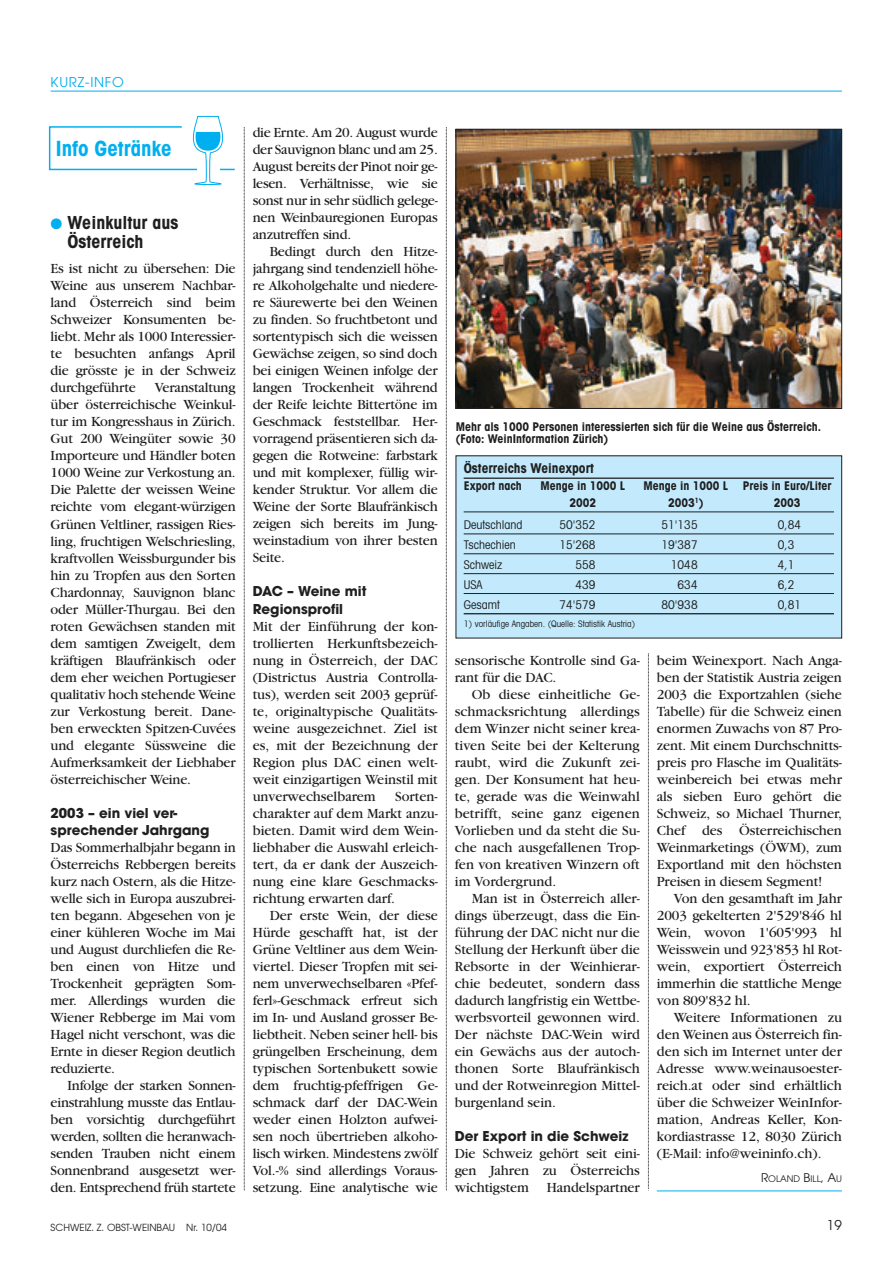
<style>
.page{position:relative;width:893px;height:1263px;background:#fff}
.page>*{position:absolute;margin:0;border:0;box-sizing:border-box;transform-origin:0 0}
.t1{font:700 condensed 21px "Avant Garde";color:#00aff0}
.t2{font:700 condensed 18px/19.2px "Avant Garde";color:#201f20}
.t3{font:14.7px/17px "Garamond";letter-spacing:-.005em;color:#201f20;text-align:justify}
.t4{font:700 13.5px/17px "Avant Garde";color:#201f20}
.t5{font:700 condensed 13.5px "Avant Garde";color:#201f20}
.t6{font:13.5px "Avant Garde";letter-spacing:.055em;color:#00aff0}
.t7{font:13.5px "Avant Garde";color:#201f20}
.t8{font:700 condensed 12px/12.8px "Avant Garde";color:#201f20}
.t9{font:condensed 12px "Avant Garde";color:#201f20}
.t10{font:9.75px "Avant Garde";color:#201f20}
.t11{font:condensed 9px "Avant Garde";color:#201f20}
.t12{font:9px "Avant Garde";color:#201f20}
.s1{color:#00aff0}
.s2{font-size:12px}
</style>
<div class="page">
<hr style="left:657px;top:1191px;width:184px;height:1px;background:#00aff0">
<hr style="left:51px;top:91px;width:790px;height:1px;background:#00aff0">
<svg style="left:244px;top:128px;width:1px;height:1063px"></svg>
<svg style="left:446px;top:128px;width:1px;height:1063px"></svg>
<svg style="left:648px;top:654px;width:1px;height:537px"></svg>
<svg style="left:48px;top:115px;width:187px;height:70px"></svg>
<div style="left:456px;top:456px;width:385px;height:182px;background:#c2eafc"></div>
<hr style="left:463px;top:478px;width:371px;height:1px;background:#201f20">
<hr style="left:463px;top:512px;width:371px;height:1px;background:#201f20">
<hr style="left:463px;top:534px;width:371px;height:1px;background:#201f20">
<hr style="left:463px;top:553px;width:371px;height:1px;background:#201f20">
<hr style="left:463px;top:573px;width:371px;height:1px;background:#201f20">
<hr style="left:463px;top:593px;width:371px;height:1px;background:#201f20">
<hr style="left:463px;top:613px;width:371px;height:1px;background:#201f20">
<img style="left:457px;top:131px;width:382px;height:276px">
<div style="left:455px;top:129px;width:386px;height:280px;border:1px solid #201f20"></div>
<p class="t6" style="left:51px;top:77px;width:75px">KURZ-INFO</p>
<h1 class="t1" style="left:56px;top:141px;width:117px">Info Getränke</h1>
<p class="t2" style="left:68px;top:214px;width:112px;text-indent:-17px"><span class="s1">●</span> Weinkultur aus<br>Österreich</p>
<p class="t3" style="left:51px;top:262px;width:186px">Es ist nicht zu übersehen: Die Weine aus unserem Nachbar&shy;land Österreich sind beim Schweizer Konsumenten be&shy;liebt. Mehr als 1000 Interessier&shy;te besuchten anfangs April die grösste je in der Schweiz durchgeführte</p>
<p class="t3" style="left:51px;top:381px;width:186px;text-indent:104px">Veranstaltung über österreichische Weinkul&shy;tur im Kongresshaus in Zürich.<br>Gut 200 Weingüter sowie 30<br>Importeure und Händler boten 1000 Weine zur Verkostung an.<br>Die Palette der weissen Weine reichte vom elegant-würzigen Grünen Veltliner, rassigen Ries&shy;ling, fruchtigen Welschriesling, kraftvollen Weissburgunder bis hin zu Tropfen aus den Sorten Chardonnay, Sauvignon blanc oder Müller-Thurgau. Bei den roten Gewächsen standen mit dem samtigen Zweigelt, dem kräftigen Blaufränkisch oder dem eher weichen Portugieser qualitativ hoch stehende Weine zur Verkostung bereit. Dane&shy;ben erweckten Spitzen-Cuvées und elegante Süssweine die Aufmerksamkeit der Liebhaber österreichischer Weine.</p>
<p class="t4" style="left:51px;top:805px;width:160px">2003 – ein viel ver&shy;sprechender Jahrgang</p>
<p class="t3" style="left:51px;top:840px;width:187px">Das Sommerhalbjahr begann in Österreichs Rebbergen bereits kurz nach Ostern, als die Hitze&shy;welle sich in Europa auszubrei&shy;ten begann. Abgesehen von je einer kühleren Woche im Mai und August durchliefen die Re&shy;ben einen von Hitze und Trockenheit geprägten Som&shy;mer. Allerdings wurden die Wiener Rebberge im Mai vom Hagel nicht verschont, was die Ernte in dieser Region deutlich reduzierte.</p>
<p class="t3" style="left:51px;top:1078px;width:186px;text-indent:17px">Infolge der starken Sonnen&shy;einstrahlung musste das Entlau&shy;ben vorsichtig durchgeführt werden, sollten die heranwach&shy;senden Trauben nicht einem Sonnenbrand ausgesetzt wer&shy;den. Entsprechend früh startete</p>
<p class="t3" style="left:253px;top:126px;width:186px">die Ernte. Am 20. August wurde der Sauvignon blanc und am 25.<br>August bereits der Pinot noir ge&shy;lesen. Verhältnisse, wie sie sonst nur in sehr südlich gelege&shy;nen Weinbauregionen Europas anzutreffen sind.</p>
<p class="t3" style="left:253px;top:245px;width:187px;text-indent:17px">Bedingt durch den Hitze&shy;jahrgang sind tendenziell höhe&shy;re Alkoholgehalte und niedere&shy;re Säurewerte bei den Weinen zu finden. So fruchtbetont und sortentypisch sich die weissen Gewächse zeigen, so sind doch bei einigen Weinen infolge der langen Trockenheit während der Reife leichte Bittertöne im Geschmack feststellbar. Her&shy;vorragend präsentieren sich da&shy;gegen die Rotweine: farbstark und mit komplexer, füllig wir&shy;kender Struktur. Vor allem die Weine der Sorte Blaufränkisch zeigen sich bereits im Jung&shy;weinstadium von ihrer besten Seite.</p>
<p class="t4" style="left:253px;top:584px;width:115px">DAC – Weine mit<br>Regionsprofil</p>
<p class="t3" style="left:253px;top:619px;width:186px">Mit der Einführung der kon&shy;trollierten Herkunftsbezeich&shy;nung in Österreich, der DAC (Districtus Austria Controlla&shy;tus), werden seit 2003 geprüf&shy;te, originaltypische Qualitäts&shy;weine ausgezeichnet. Ziel ist es, mit der Bezeichnung der Region plus DAC einen welt&shy;weit einzigartigen Weinstil mit unverwechselbarem</p>
<p class="t3" style="left:253px;top:789px;width:186px;text-indent:142px">Sorten&shy;charakter auf dem Markt anzu&shy;bieten. Damit wird dem Wein&shy;liebhaber die Auswahl erleich&shy;tert, da er dank der Auszeich&shy;nung eine klare Geschmacks&shy;richtung erwarten darf.</p>
<p class="t3" style="left:253px;top:908px;width:186px;text-indent:17px">Der erste Wein, der diese Hürde geschafft hat, ist der Grüne Veltliner aus dem Wein&shy;viertel. Dieser Tropfen mit sei&shy;nem unverwechselbaren «Pfef&shy;ferl»-Geschmack erfreut sich im In- und Ausland grosser Be&shy;liebtheit. Neben seiner hell- bis grüngelben Erscheinung, dem typischen Sortenbukett sowie dem fruchtig-pfeffrigen Ge&shy;schmack darf der DAC-Wein weder einen Holzton aufwei&shy;sen noch übertrieben alkoho&shy;lisch wirken. Mindestens zwölf Vol.-% sind allerdings Voraus&shy;setzung. Eine analytische wie</p>
<p class="t8" style="left:456px;top:421px;width:367px">Mehr als 1000 Personen interessierten sich für die Weine aus Österreich. (Foto: WeinInformation Zürich)</p>
<p class="t5" style="left:463px;top:464px;width:132px">Österreichs Weinexport</p>
<p class="t8" style="left:463px;top:481px;width:59px">Export nach</p>
<p class="t8" style="left:540px;top:481px;width:86px">Menge in 1000 L</p>
<p class="t8" style="left:643px;top:481px;width:189px">Menge in 1000 L Preis in Euro/Liter</p>
<p class="t8" style="left:569px;top:498px;width:28px">2002</p>
<p class="t8" style="left:668px;top:498px;width:37px">2003<sup>1</sup>)</p>
<p class="t8" style="left:773px;top:498px;width:28px">2003</p>
<p class="t9" style="left:463px;top:521px;width:60px">Deutschland</p>
<p class="t9" style="left:559px;top:521px;width:38px">50'352</p>
<p class="t9" style="left:661px;top:521px;width:38px">51'135</p>
<p class="t9" style="left:777px;top:521px;width:25px">0,84</p>
<p class="t9" style="left:463px;top:541px;width:53px">Tschechien</p>
<p class="t9" style="left:559px;top:541px;width:38px">15'268</p>
<p class="t9" style="left:661px;top:541px;width:38px">19'387</p>
<p class="t9" style="left:777px;top:541px;width:18px">0,3</p>
<p class="t9" style="left:463px;top:560px;width:40px">Schweiz</p>
<p class="t9" style="left:575px;top:560px;width:22px">558</p>
<p class="t9" style="left:671px;top:560px;width:28px">1048</p>
<p class="t9" style="left:777px;top:560px;width:18px">4,1</p>
<p class="t9" style="left:463px;top:580px;width:20px">USA</p>
<p class="t9" style="left:575px;top:580px;width:22px">439</p>
<p class="t9" style="left:677px;top:580px;width:22px">634</p>
<p class="t9" style="left:777px;top:580px;width:18px">6,2</p>
<p class="t9" style="left:463px;top:600px;width:37px">Gesamt</p>
<p class="t9" style="left:559px;top:600px;width:38px">74'579</p>
<p class="t9" style="left:661px;top:600px;width:38px">80'938</p>
<p class="t9" style="left:777px;top:600px;width:25px">0,81</p>
<p class="t11" style="left:463px;top:620px;width:173px">1) vorläufige Angaben. (Quelle: Statistik Austria)</p>
<p class="t3" style="left:455px;top:653px;width:186px">sensorische Kontrolle sind Ga&shy;rant für die DAC.</p>
<p class="t3" style="left:455px;top:687px;width:186px;text-indent:17px">Ob diese einheitliche Ge&shy;schmacksrichtung allerdings dem Winzer nicht seiner krea&shy;tiven Seite bei der Kelterung raubt, wird die Zukunft zei&shy;gen. Der Konsument hat heu&shy;te, gerade was die Weinwahl betrifft, seine ganz eigenen Vorlieben und da steht die Su&shy;che nach ausgefallenen Trop&shy;fen von kreativen Winzern oft im Vordergrund.</p>
<p class="t3" style="left:455px;top:891px;width:186px;text-indent:17px">Man ist in Österreich aller&shy;dings überzeugt, dass die Ein&shy;führung der DAC nicht nur die Stellung der Herkunft über die Rebsorte in der Weinhierar&shy;chie bedeutet, sondern dass dadurch langfristig ein Wettbe&shy;werbsvorteil gewonnen wird.<br>Der nächste DAC-Wein wird ein Gewächs aus der autoch&shy;thonen Sorte Blaufränkisch und der Rotweinregion Mittel&shy;burgenland sein.</p>
<p class="t4" style="left:455px;top:1129px;width:175px">Der Export in die Schweiz</p>
<p class="t3" style="left:455px;top:1146px;width:186px">Die Schweiz gehört seit eini&shy;gen Jahren zu Österreichs wichtigstem Handelspartner</p>
<p class="t3" style="left:657px;top:653px;width:186px">beim Weinexport. Nach Anga&shy;ben der Statistik Austria zeigen 2003 die Exportzahlen (siehe Tabelle) für die Schweiz einen enormen Zuwachs von 87 Pro&shy;zent. Mit einem Durchschnitts&shy;preis pro Flasche im Qualitäts&shy;weinbereich bei etwas mehr als sieben Euro gehört die Schweiz, so Michael Thurner, Chef des Österreichischen Weinmarketings (ÖWM), zum Exportland mit den höchsten Preisen in diesem Segment!</p>
<p class="t3" style="left:657px;top:891px;width:187px;text-indent:17px">Von den gesamthaft im Jahr 2003 gekelterten 2'529'846 hl Wein, wovon 1'605'993 hl Weisswein und 923'853 hl Rot&shy;wein, exportiert Österreich immerhin die stattliche Menge von 809'832 hl.</p>
<p class="t3" style="left:657px;top:1010px;width:186px;text-indent:17px">Weitere Informationen zu den Weinen aus Österreich fin&shy;den sich im Internet unter der Adresse www.weinausoester&shy;reich.at oder sind erhältlich über die Schweizer WeinInfor&shy;mation, Andreas Keller, Kon&shy;kordiastrasse 12, 8030 Zürich (E-Mail: info@weininfo.ch).</p>
<p class="t12" style="left:761px;top:1175px;width:82px"><span class="s2">R</span>OLAND <span class="s2">B</span>ILL<span class="s2">, A</span>U</p>
<p class="t10" style="left:51px;top:1223px;width:178px">SCHWEIZ. Z. OBST-WEINBAU Nr. 10/04</p>
<p class="t7" style="left:827px;top:1220px;width:16px">19</p>
</div>
